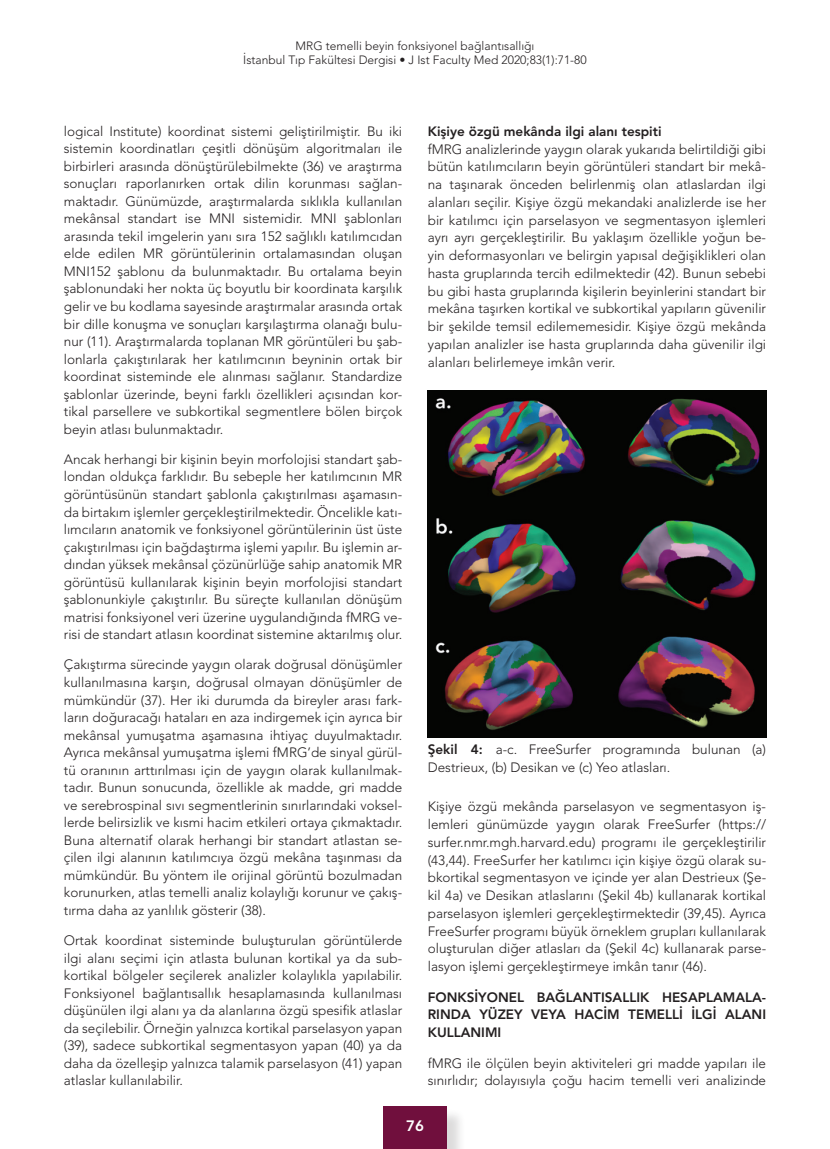
<style>
.page{position:relative;width:830px;height:1149px;background:#fff}
.page>*{position:absolute;margin:0;border:0;box-sizing:border-box;transform-origin:0 0}
.t1{font:800 15px "Avenir LT Std";color:#fff}
.t2{font:300 13.5px/17.5px "Avenir LT Std";color:#231f20;text-align:justify}
.t3{font:800 13.5px/17.7px "Avenir LT Std";color:#231f20;text-align:justify}
.t4{font:300 12px/14.4px "Avenir LT Std";color:#231f20;text-align:center}
.s1{font-weight:800}
</style>
<div class="page">
<div style="left:385px;top:1108px;width:80px;height:40px;background:#231f20;opacity:.16"></div>
<div style="left:383px;top:1106px;width:63px;height:42px;background:#700f3d"></div>
<img style="left:427px;top:390px;width:338px;height:347px">
<p class="t4" style="left:243px;top:39px;width:345px">MRG temelli beyin fonksiyonel bağlantısallığı<br>İstanbul Tıp Fakültesi Dergisi • J Ist Faculty Med 2020;83(1):71-80</p>
<p class="t2" style="left:64px;top:122px;width:340px">logical Institute) koordinat sistemi geliştirilmiştir. Bu iki sistemin koordinatları çeşitli dönüşüm algoritmaları ile birbirleri arasında dönüştürülebilmekte (36) ve araştırma sonuçları raporlanırken ortak dilin korunması sağlan&shy;maktadır. Günümüzde, araştırmalarda sıklıkla kullanılan mekânsal standart ise MNI sistemidir. MNI şablonları arasında tekil imgelerin yanı sıra 152 sağlıklı katılımcıdan elde edilen MR görüntülerinin ortalamasından oluşan MNI152 şablonu da bulunmaktadır. Bu ortalama beyin şablonundaki her nokta üç boyutlu bir koordinata karşılık gelir ve bu kodlama sayesinde araştırmalar arasında ortak bir dille konuşma ve sonuçları karşılaştırma olanağı bulu&shy;nur (11). Araştırmalarda toplanan MR görüntüleri bu şab&shy;lonlarla çakıştırılarak her katılımcının beyninin ortak bir koordinat sisteminde ele alınması sağlanır. Standardize şablonlar üzerinde, beyni farklı özellikleri açısından kor&shy;tikal parsellere ve subkortikal segmentlere bölen birçok beyin atlası bulunmaktadır.</p>
<p class="t2" style="left:64px;top:450px;width:340px">Ancak herhangi bir kişinin beyin morfolojisi standart şab&shy;londan oldukça farklıdır. Bu sebeple her katılımcının MR görüntüsünün standart şablonla çakıştırılması aşamasın&shy;da birtakım işlemler gerçekleştirilmektedir. Öncelikle katı&shy;lımcıların anatomik ve fonksiyonel görüntülerinin üst üste çakıştırılması için bağdaştırma işlemi yapılır. Bu işlemin ar&shy;dından yüksek mekânsal çözünürlüğe sahip anatomik MR görüntüsü kullanılarak kişinin beyin morfolojisi standart şablonunkiyle çakıştırılır. Bu süreçte kullanılan dönüşüm matrisi fonksiyonel veri üzerine uygulandığında fMRG ve&shy;risi de standart atlasın koordinat sistemine aktarılmış olur.</p>
<p class="t2" style="left:64px;top:655px;width:340px">Çakıştırma sürecinde yaygın olarak doğrusal dönüşümler kullanılmasına karşın, doğrusal olmayan dönüşümler de mümkündür (37). Her iki durumda da bireyler arası fark&shy;ların doğuracağı hataları en aza indirgemek için ayrıca bir mekânsal yumuşatma aşamasına ihtiyaç duyulmaktadır.<br>Ayrıca mekânsal yumuşatma işlemi fMRG’de sinyal gürül&shy;tü oranının arttırılması için de yaygın olarak kullanılmak&shy;tadır. Bunun sonucunda, özellikle ak madde, gri madde ve serebrospinal sıvı segmentlerinin sınırlarındaki voksel&shy;lerde belirsizlik ve kısmi hacim etkileri ortaya çıkmaktadır.<br>Buna alternatif olarak herhangi bir standart atlastan se&shy;çilen ilgi alanının katılımcıya özgü mekâna taşınması da mümkündür. Bu yöntem ile orijinal görüntü bozulmadan korunurken, atlas temelli analiz kolaylığı korunur ve çakış&shy;tırma daha az yanlılık gösterir (38).</p>
<p class="t2" style="left:64px;top:931px;width:340px">Ortak koordinat sisteminde buluşturulan görüntülerde ilgi alanı seçimi için atlasta bulunan kortikal ya da sub&shy;kortikal bölgeler seçilerek analizler kolaylıkla yapılabilir.<br>Fonksiyonel bağlantısallık hesaplamasında kullanılması düşünülen ilgi alanı ya da alanlarına özgü spesifik atlaslar da seçilebilir. Örneğin yalnızca kortikal parselasyon yapan (39), sadece subkortikal segmentasyon yapan (40) ya da daha da özelleşip yalnızca talamik parselasyon (41) yapan atlaslar kullanılabilir.</p>
<p class="t3" style="left:427px;top:122px;width:235px">Kişiye özgü mekânda ilgi alanı tespiti</p>
<p class="t2" style="left:427px;top:140px;width:340px">fMRG analizlerinde yaygın olarak yukarıda belirtildiği gibi bütün katılımcıların beyin görüntüleri standart bir mekâ&shy;na taşınarak önceden belirlenmiş olan atlaslardan ilgi alanları seçilir. Kişiye özgü mekandaki analizlerde ise her bir katılımcı için parselasyon ve segmentasyon işlemleri ayrı ayrı gerçekleştirilir. Bu yaklaşım özellikle yoğun be&shy;yin deformasyonları ve belirgin yapısal değişiklikleri olan hasta gruplarında tercih edilmektedir (42). Bunun sebebi bu gibi hasta gruplarında kişilerin beyinlerini standart bir mekâna taşırken kortikal ve subkortikal yapıların güvenilir bir şekilde temsil edilememesidir. Kişiye özgü mekânda yapılan analizler ise hasta gruplarında daha güvenilir ilgi alanları belirlemeye imkân verir.</p>
<p class="t2" style="left:427px;top:740px;width:340px"><span class="s1">Şekil 4:</span> a-c. FreeSurfer programında bulunan (a)<br>Destrieux, (b) Desikan ve (c) Yeo atlasları.</p>
<p class="t2" style="left:427px;top:797px;width:340px">Kişiye özgü mekânda parselasyon ve segmentasyon iş&shy;lemleri günümüzde yaygın olarak FreeSurfer (https:// surfer.nmr.mgh.harvard.edu) programı ile gerçekleştirilir (43,44). FreeSurfer her katılımcı için kişiye özgü olarak su&shy;bkortikal segmentasyon ve içinde yer alan Destrieux (Şe&shy;kil 4a) ve Desikan atlaslarını (Şekil 4b) kullanarak kortikal parselasyon işlemleri gerçekleştirmektedir (39,45). Ayrıca FreeSurfer programı büyük örneklem grupları kullanılarak oluşturulan diğer atlasları da (Şekil 4c) kullanarak parse&shy;lasyon işlemi gerçekleştirmeye imkân tanır (46).</p>
<p class="t3" style="left:427px;top:987px;width:340px">FONKSİYONEL BAĞLANTISALLIK HESAPLAMALA-RINDA YÜZEY VEYA HACİM TEMELLİ İLGİ ALANI KULLANIMI</p>
<p class="t2" style="left:427px;top:1053px;width:340px">fMRG ile ölçülen beyin aktiviteleri gri madde yapıları ile sınırlıdır; dolayısıyla çoğu hacim temelli veri analizinde</p>
<p class="t1" style="left:406px;top:1115px;width:19px">76</p>
</div>
